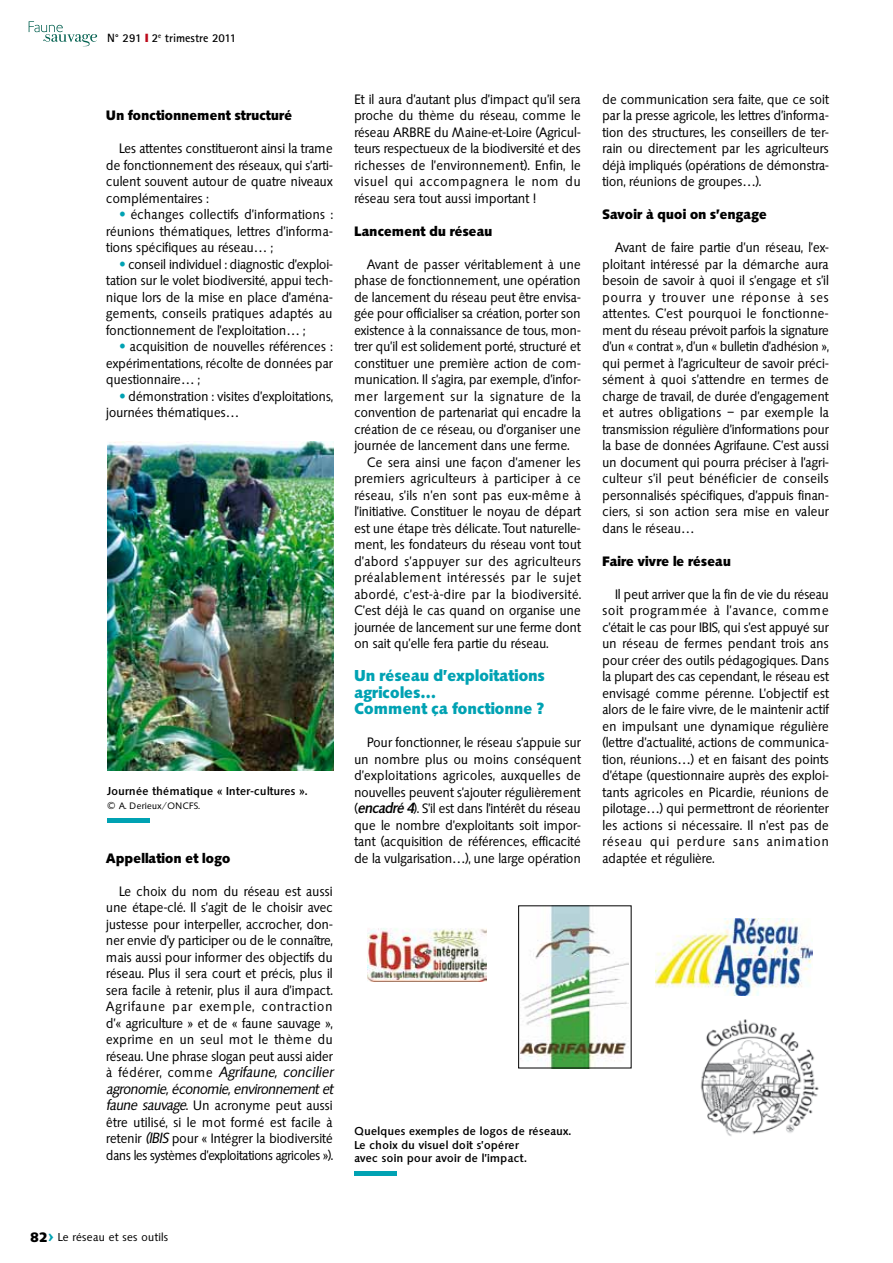
<style>
.page{position:relative;width:893px;height:1263px;background:#fff}
.page>*{position:absolute;margin:0;border:0;box-sizing:border-box;transform-origin:0 0}
.t1{font:700 16.5px/16.5px "Saxony";letter-spacing:-.02em;color:#00a2b3;scale:.95 1}
.t2{font:14.25px/16.5px "Saxony";letter-spacing:-.02em;color:#000;text-align:justify;scale:.95 1}
.t3{font:14.25px "Saxony";letter-spacing:.005em;color:#000;scale:.95 1}
.t4{font:700 14.25px "Saxony";letter-spacing:-.02em;color:#000;scale:.95 1}
.t5{font:14.25px "Saxony";letter-spacing:.02em;color:#000;scale:.95 1}
.t6{font:14.25px "Saxony";color:#000;scale:.95 1}
.t7{font:500 12px/13.5px "Saxony";color:#000}
.t8{font:700 12px "Rotis Sans Serif";color:#000}
.t9{font:12px "Saxony";color:#000}
.t10{font:9.75px "Saxony";color:#000}
.s1{color:#bc091a}
.s2{font-family:"Frutiger";font-weight:700;color:#00a2b3}
.s3{font-style:italic}
.s4{font-weight:500;font-style:italic}
.s5{font-weight:700;font-size:18px;color:#00a2b3}
</style>
<div class="page">
<svg style="left:29px;top:21px;width:68px;height:25px"></svg>
<img style="left:107px;top:441px;width:227px;height:330px">
<hr style="left:107px;top:818px;width:43px;height:4px;background:#00a2b3">
<hr style="left:354px;top:1171px;width:43px;height:4px;background:#00a2b3">
<img style="left:368px;top:928px;width:118px;height:54px">
<img style="left:655px;top:918px;width:158px;height:78px">
<img style="left:700px;top:1019px;width:119px;height:117px">
<img style="left:521px;top:907px;width:108px;height:159px">
<p class="t8" style="left:107px;top:30px;width:131px">N° 291 <span class="s1">❙</span> 2<sup>e</sup> trimestre 2011</p>
<p class="t4" style="left:106px;top:107px;width:197px">Un fonctionnement structuré</p>
<p class="t2" style="left:106px;top:140px;width:240px;text-indent:13px">Les attentes constitueront ainsi la trame de fonctionnement des réseaux, qui s’arti&shy;culent souvent autour de quatre niveaux complémentaires :</p>
<p class="t2" style="left:106px;top:206px;width:240px;text-indent:13px"><span class="s2">•</span> échanges collectifs d’informations : réunions thématiques, lettres d’informa&shy;tions spécifiques au réseau… ;</p>
<p class="t2" style="left:106px;top:256px;width:240px;text-indent:13px"><span class="s2">•</span> conseil individuel : diagnostic d’exploi&shy;tation sur le volet biodiversité, appui tech&shy;nique lors de la mise en place d’aména&shy;gements, conseils pratiques adaptés au fonctionnement de l’exploitation… ;</p>
<p class="t2" style="left:106px;top:338px;width:240px;text-indent:13px"><span class="s2">•</span> acquisition de nouvelles références : expérimentations, récolte de données par questionnaire… ;</p>
<p class="t2" style="left:106px;top:388px;width:240px;text-indent:13px"><span class="s2">•</span> démonstration : visites d’exploitations, journées thématiques…</p>
<p class="t7" style="left:107px;top:785px;width:202px">Journée thématique « Inter-cultures ».</p>
<p class="t10" style="left:107px;top:800px;width:94px">© A. Derieux/ONCFS.</p>
<p class="t4" style="left:106px;top:850px;width:133px">Appellation et logo</p>
<p class="t2" style="left:106px;top:883px;width:240px;text-indent:13px">Le choix du nom du réseau est aussi une étape-clé. Il s’agit de le choisir avec justesse pour interpeller, accrocher, don&shy;ner envie d’y participer ou de le connaître, mais aussi pour informer des objectifs du réseau. Plus il sera court et précis, plus il sera facile à retenir, plus il aura d’impact.<br>Agrifaune par exemple, contraction d’« agriculture » et de « faune sauvage », exprime en un seul mot le thème du réseau. Une phrase slogan peut aussi aider à fédérer, comme <span class="s3">Agrifaune, concilier agronomie, économie, environnement et faune sauvage</span>. Un acronyme peut aussi être utilisé, si le mot formé est facile à retenir <span class="s3">(IBIS</span> pour « Intégrer la biodiversité dans les systèmes d’exploitations agricoles »).</p>
<p class="t2" style="left:354px;top:91px;width:240px">Et il aura d’autant plus d’impact qu’il sera proche du thème du réseau, comme le réseau ARBRE du Maine-et-Loire (Agricul&shy;teurs respectueux de la biodiversité et des richesses de l’environnement). Enfin, le visuel qui accompagnera le nom du réseau sera tout aussi important !</p>
<p class="t4" style="left:354px;top:223px;width:147px">Lancement du réseau</p>
<p class="t2" style="left:367px;top:256px;width:227px">Avant de passer véritablement à une</p>
<p class="t2" style="left:354px;top:272px;width:240px">phase de fonctionnement, une opération</p>
<p class="t2" style="left:354px;top:289px;width:240px">de lancement du réseau peut être envisa-</p>
<p class="t2" style="left:354px;top:305px;width:240px">gée pour officialiser sa création, porter son</p>
<p class="t2" style="left:354px;top:322px;width:240px">existence à la connaissance de tous, mon-</p>
<p class="t2" style="left:354px;top:338px;width:240px">trer qu’il est solidement porté, structuré et</p>
<p class="t2" style="left:354px;top:355px;width:240px">constituer une première action de com-</p>
<p class="t2" style="left:354px;top:371px;width:240px">munication. Il s’agira, par exemple, d’infor-</p>
<p class="t5" style="left:354px;top:388px;width:240px">mer largement sur la signature de la</p>
<p class="t2" style="left:354px;top:404px;width:240px">convention de partenariat qui encadre la</p>
<p class="t2" style="left:354px;top:421px;width:240px">création de ce réseau, ou d’organiser une</p>
<p class="t2" style="left:354px;top:437px;width:228px">journée de lancement dans une ferme.</p>
<p class="t2" style="left:367px;top:454px;width:227px">Ce sera ainsi une façon d’amener les</p>
<p class="t3" style="left:354px;top:470px;width:240px">premiers agriculteurs à participer à ce</p>
<p class="t6" style="left:354px;top:487px;width:240px">réseau, s’ils n’en sont pas eux-même à</p>
<p class="t2" style="left:354px;top:503px;width:240px">l’initiative. Constituer le noyau de départ</p>
<p class="t2" style="left:354px;top:520px;width:240px">est une étape très délicate. Tout naturelle-</p>
<p class="t2" style="left:354px;top:536px;width:240px">ment, les fondateurs du réseau vont tout</p>
<p class="t3" style="left:354px;top:553px;width:240px">d’abord s’appuyer sur des agriculteurs</p>
<p class="t5" style="left:354px;top:569px;width:240px">préalablement intéressés par le sujet</p>
<p class="t3" style="left:354px;top:586px;width:240px">abordé, c’est-à-dire par la biodiversité.</p>
<p class="t2" style="left:354px;top:602px;width:240px">C’est déjà le cas quand on organise une</p>
<p class="t2" style="left:354px;top:619px;width:240px">journée de lancement sur une ferme dont</p>
<p class="t2" style="left:354px;top:635px;width:206px">on sait qu’elle fera partie du réseau.</p>
<p class="t1" style="left:354px;top:667px;width:203px">Un réseau d’exploitations agricoles…<br>Comment ça fonctionne ?</p>
<p class="t2" style="left:354px;top:734px;width:240px;text-indent:13px">Pour fonctionner, le réseau s’appuie sur un nombre plus ou moins conséquent d’exploitations agricoles, auxquelles de nouvelles peuvent s’ajouter régulièrement (<span class="s4">encadré 4</span>). S’il est dans l’intérêt du réseau que le nombre d’exploitants soit impor&shy;tant (acquisition de références, efficacité de la vulgarisation…), une large opération</p>
<p class="t7" style="left:354px;top:1124px;width:218px">Quelques exemples de logos de réseaux.<br>Le choix du visuel doit s’opérer<br>avec soin pour avoir de l’impact.</p>
<p class="t2" style="left:602px;top:91px;width:240px">de communication sera faite, que ce soit par la presse agricole, les lettres d’informa&shy;tion des structures, les conseillers de ter&shy;rain ou directement par les agriculteurs déjà impliqués (opérations de démonstra&shy;tion, réunions de groupes…).</p>
<p class="t4" style="left:602px;top:206px;width:175px">Savoir à quoi on s’engage</p>
<p class="t2" style="left:602px;top:239px;width:240px;text-indent:13px">Avant de faire partie d’un réseau, l’ex&shy;ploitant intéressé par la démarche aura besoin de savoir à quoi il s’engage et s’il pourra y trouver une réponse à ses attentes. C’est pourquoi le fonctionne&shy;ment du réseau prévoit parfois la signature d’un « contrat », d’un « bulletin d’adhésion », qui permet à l’agriculteur de savoir préci&shy;sément à quoi s’attendre en termes de charge de travail, de durée d’engagement et autres obligations – par exemple la transmission régulière d’informations pour la base de données Agrifaune. C’est aussi un document qui pourra préciser à l’agri&shy;culteur s’il peut bénéficier de conseils personnalisés spécifiques, d’appuis finan&shy;ciers, si son action sera mise en valeur dans le réseau…</p>
<p class="t4" style="left:602px;top:553px;width:137px">Faire vivre le réseau</p>
<p class="t2" style="left:602px;top:586px;width:240px;text-indent:13px">Il peut arriver que la fin de vie du réseau soit programmée à l’avance, comme c’était le cas pour IBIS, qui s’est appuyé sur un réseau de fermes pendant trois ans pour créer des outils pédagogiques. Dans la plupart des cas cependant, le réseau est envisagé comme pérenne. L’objectif est alors de le faire vivre, de le maintenir actif en impulsant une dynamique régulière (lettre d’actualité, actions de communica&shy;tion, réunions…) et en faisant des points d’étape (questionnaire auprès des exploi&shy;tants agricoles en Picardie, réunions de pilotage…) qui permettront de réorienter les actions si nécessaire. Il n’est pas de réseau qui perdure sans animation adaptée et régulière.</p>
<p class="t9" style="left:49px;top:1230px;width:122px"><span class="s5">&gt;</span> Le réseau et ses outils</p>
<p class="t4" style="left:31px;top:1229px;width:20px">82</p>
</div>
